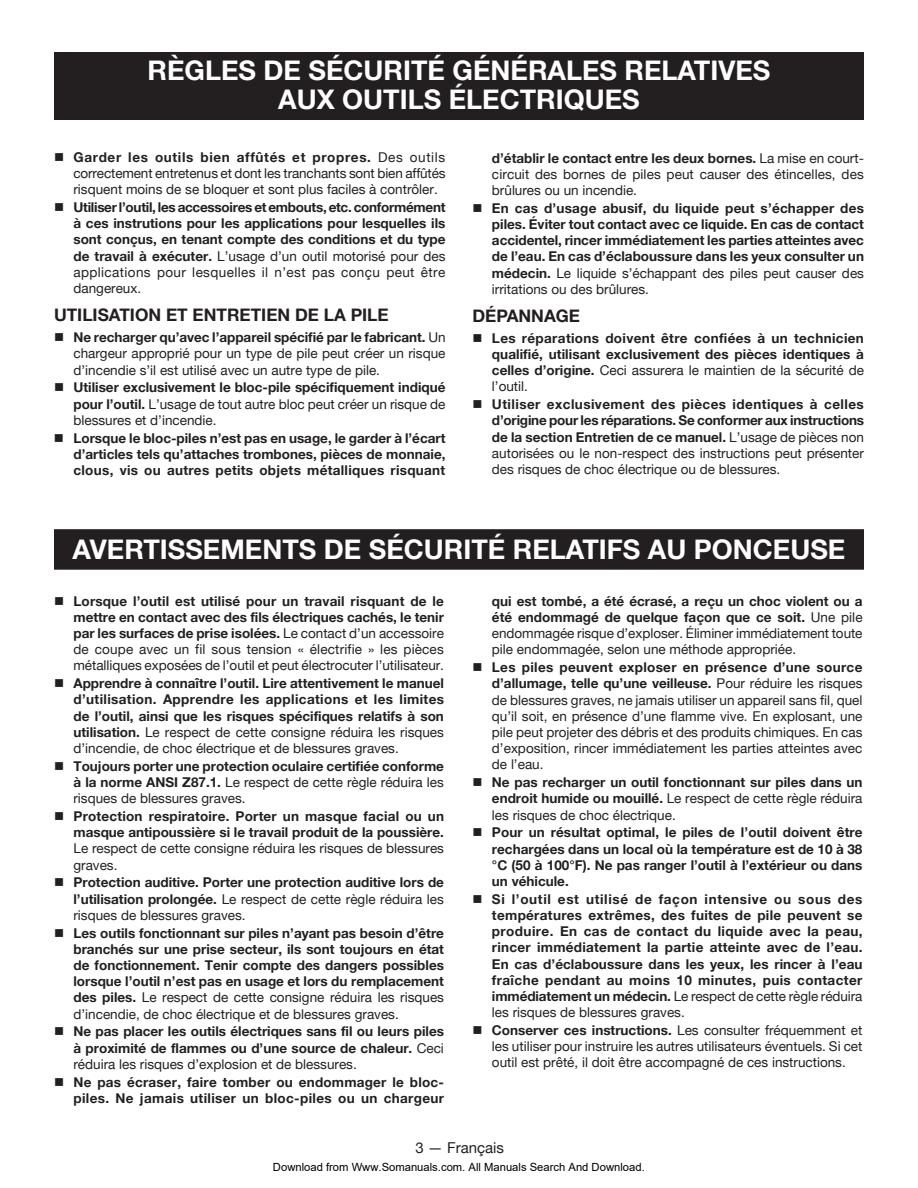
<style>
.page{position:relative;width:918px;height:1188px;background:#fff}
.page>*{position:absolute;margin:0;border:0;box-sizing:border-box;transform-origin:0 0}
.t1{font:700 27px/28.5px "Helvetica Neue";color:#fff;text-align:center}
.t2{font:700 17.25px "Helvetica Neue";color:#231f20}
.t3{font:15px "Helvetica Neue";color:#231f20}
.t4{font:700 13.5px/16.2px "Helvetica Neue";color:#231f20;text-align:justify}
.t5{font:13.5px/16.2px "Helvetica Neue";color:#231f20;text-align:justify}
.t6{font:700 13.5px/16.2px "Helvetica Neue";letter-spacing:.025em;color:#231f20;text-align:right}
.t7{font:11.25px "Arial";color:#000}
.s1{font-weight:700}
.s2{font-weight:400}
</style>
<div class="page">
<div style="left:54px;top:52px;width:810px;height:68px;background:#231f20"></div>
<div style="left:55px;top:530px;width:808px;height:39px;background:#231f20"></div>
<div style="left:54px;top:529px;width:810px;height:41px;border:2px solid #231f20"></div>
<h1 class="t1" style="left:148px;top:56px;width:624px">RÈGLES DE SÉCURITÉ GÉNÉRALES RELATIVES<br>AUX OUTILS ÉLECTRIQUES</h1>
<p class="t5" style="left:73px;top:149px;width:374px;text-indent:-19px">■ <span class="s1">Garder les outils bien affûtés et propres.</span> Des outils correctement entretenus et dont les tranchants sont bien affûtés risquent moins de se bloquer et sont plus faciles à contrôler.</p>
<p class="t4" style="left:73px;top:199px;width:374px;text-indent:-19px">■ Utiliser l’outil, les accessoires et embouts, etc. conformément à ces instrutions pour les applications pour lesquelles ils sont conçus, en tenant compte des conditions et du type de travail à exécuter. <span class="s2">L’usage d’un outil motorisé pour des applications pour lesquelles il n’est pas conçu peut être dangereux.</span></p>
<p class="t2" style="left:54px;top:305px;width:318px">UTILISATION ET ENTRETIEN DE LA Pile</p>
<p class="t5" style="left:73px;top:329px;width:374px;text-indent:-19px">■ <span class="s1">Ne recharger qu’avec l’appareil spécifié par le fabricant.</span> Un chargeur approprié pour un type de pile peut créer un risque d’incendie s’il est utilisé avec un autre type de pile.</p>
<p class="t4" style="left:73px;top:379px;width:374px;text-indent:-19px">■ Utiliser exclusivement le bloc-pile spécifiquement indiqué pour l’outil. <span class="s2">L’usage de tout autre bloc peut créer un risque de blessures et d’incendie.</span></p>
<p class="t4" style="left:73px;top:429px;width:374px;text-indent:-19px">■ Lorsque le bloc-piles n’est pas en usage, le garder à l’écart d’articles tels qu’attaches trombones, pièces de monnaie, clous, vis ou autres petits objets métalliques risquant</p>
<p class="t5" style="left:492px;top:149px;width:373px"><span class="s1">d’établir le contact entre les deux bornes.</span> La mise en court&shy;circuit des bornes de piles peut causer des étincelles, des brûlures ou un incendie.</p>
<p class="t4" style="left:492px;top:200px;width:374px;text-indent:-19px">■ En cas d’usage abusif, du liquide peut s’échapper des piles. Éviter tout contact avec ce liquide. En cas de contact accidentel, rincer immédiatement les parties atteintes avec de l’eau. En cas d’éclaboussure dans les yeux consulter un médecin. <span class="s2">Le liquide s’échappant des piles peut causer des irritations ou des brûlures.</span></p>
<p class="t2" style="left:472px;top:305px;width:109px">DÉPANNAGE</p>
<p class="t4" style="left:492px;top:330px;width:374px;text-indent:-19px">■ Les réparations doivent être confiées à un technicien qualifié, utilisant exclusivement des pièces identiques à celles d’origine. <span class="s2">Ceci assurera le maintien de la sécurité de l’outil.</span></p>
<p class="t4" style="left:492px;top:396px;width:374px;text-indent:-19px">■ Utiliser exclusivement des pièces identiques à celles d’origine pour les réparations. Se conformer aux instructions de la section Entretien de ce manuel. <span class="s2">L’usage de pièces non autorisées ou le non-respect des instructions peut présenter des risques de choc électrique ou de blessures.</span></p>
<h1 class="t1" style="left:73px;top:535px;width:36px">Avertissements</h1>
<h1 class="t1" style="left:324px;top:535px;width:63px">de sécurité</h1>
<h1 class="t1" style="left:513px;top:535px;width:17px">relatifs</h1>
<h1 class="t1" style="left:648px;top:535px;width:66px">au ponceuse</h1>
<p class="t5" style="left:73px;top:592px;width:372px;text-indent:-19px">■ <span class="s1">Lorsque l’outil est utilisé pour un travail risquant de le mettre en contact avec des fils électriques cachés, le tenir par les surfaces de prise isolées.</span> Le contact d’un accessoire de coupe avec un fil sous tension « électrifie » les pièces métalliques exposées de l’outil et peut électrocuter l’utilisateur.</p>
<p class="t4" style="left:73px;top:675px;width:372px;text-indent:-19px">■ Apprendre à connaître l’outil. Lire attentivement le manuel d’utilisation. Apprendre les applications et les limites de l’outil, ainsi que les risques spécifiques relatifs à son utilisation. <span class="s2">Le respect de cette consigne réduira les risques d’incendie, de choc électrique et de blessures graves.</span></p>
<p class="t4" style="left:73px;top:758px;width:372px;text-indent:-19px">■ Toujours porter une protection oculaire certifiée conforme à la norme ANSI Z87.1. <span class="s2">Le respect de cette règle réduira les risques de blessures graves.</span></p>
<p class="t4" style="left:54px;top:808px;width:392px;text-align:right">■ Protection respiratoire. Porter un masque facial ou un masque antipoussière si le travail produit de la poussière.</p>
<p class="t5" style="left:73px;top:840px;width:372px">Le respect de cette consigne réduira les risques de blessures graves.</p>
<p class="t4" style="left:73px;top:874px;width:372px;text-indent:-19px">■ Protection auditive. Porter une protection auditive lors de l’utilisation prolongée. <span class="s2">Le respect de cette règle réduira les risques de blessures graves.</span></p>
<p class="t4" style="left:73px;top:924px;width:372px;text-indent:-19px">■ Les outils fonctionnant sur piles n’ayant pas besoin d’être branchés sur une prise secteur, ils sont toujours en état de fonctionnement. Tenir compte des dangers possibles lorsque l’outil n’est pas en usage et lors du remplacement des piles. <span class="s2">Le respect de cette consigne réduira les risques d’incendie, de choc électrique et de blessures graves.</span></p>
<p class="t4" style="left:73px;top:1023px;width:372px;text-indent:-19px">■ Ne pas placer les outils électriques sans fil ou leurs piles à proximité de flammes ou d’une source de chaleur. <span class="s2">Ceci réduira les risques d’explosion et de blessures.</span></p>
<p class="t6" style="left:54px;top:1073px;width:392px">■ Ne pas écraser, faire tomber ou endommager le bloc&shy;piles. Ne jamais utiliser un bloc-piles ou un chargeur</p>
<p class="t5" style="left:492px;top:593px;width:372px"><span class="s1">qui est tombé, a été écrasé, a reçu un choc violent ou a été endommagé de quelque façon que ce soit.</span> Une pile endommagée risque d’exploser. Éliminer immédiatement toute pile endommagée, selon une méthode appropriée.</p>
<p class="t5" style="left:492px;top:659px;width:372px;text-indent:-19px">■ <span class="s1">Les piles peuvent exploser en présence d’une source d’allumage, telle qu’une veilleuse.</span> Pour réduire les risques de blessures graves, ne jamais utiliser un appareil sans fil, quel qu’il soit, en présence d’une flamme vive. En explosant, une pile peut projeter des débris et des produits chimiques. En cas d’exposition, rincer immédiatement les parties atteintes avec de l’eau.</p>
<p class="t4" style="left:492px;top:774px;width:372px;text-indent:-19px">■ Ne pas recharger un outil fonctionnant sur piles dans un endroit humide ou mouillé. <span class="s2">Le respect de cette règle réduira les risques de choc électrique.</span></p>
<p class="t4" style="left:492px;top:824px;width:372px;text-indent:-19px">■ Pour un résultat optimal, le piles de l’outil doivent être rechargées dans un local où la température est de 10 à 38 °C (50 à 100°F). Ne pas ranger l’outil à l’extérieur ou dans un véhicule.</p>
<p class="t4" style="left:492px;top:891px;width:372px;text-indent:-19px">■ Si l’outil est utilisé de façon intensive ou sous des températures extrêmes, des fuites de pile peuvent se produire. En cas de contact du liquide avec la peau, rincer immédiatement la partie atteinte avec de l’eau.<br>En cas d’éclaboussure dans les yeux, les rincer à l’eau fraîche pendant au moins 10 minutes, puis contacter immédiatement un médecin. <span class="s2">Le respect de cette règle réduira les risques de blessures graves.</span></p>
<p class="t5" style="left:492px;top:1022px;width:372px;text-indent:-19px">■ <span class="s1">Conserver ces instructions.</span> Les consulter fréquemment et les utiliser pour instruire les autres utilisateurs éventuels. Si cet outil est prêté, il doit être accompagné de ces instructions.</p>
<p class="t3" style="left:415px;top:1139px;width:90px">3 — Français</p>
<p class="t7" style="left:273px;top:1160px;width:373px">Download from Www.Somanuals.com. All Manuals Search And Download.</p>
</div>
